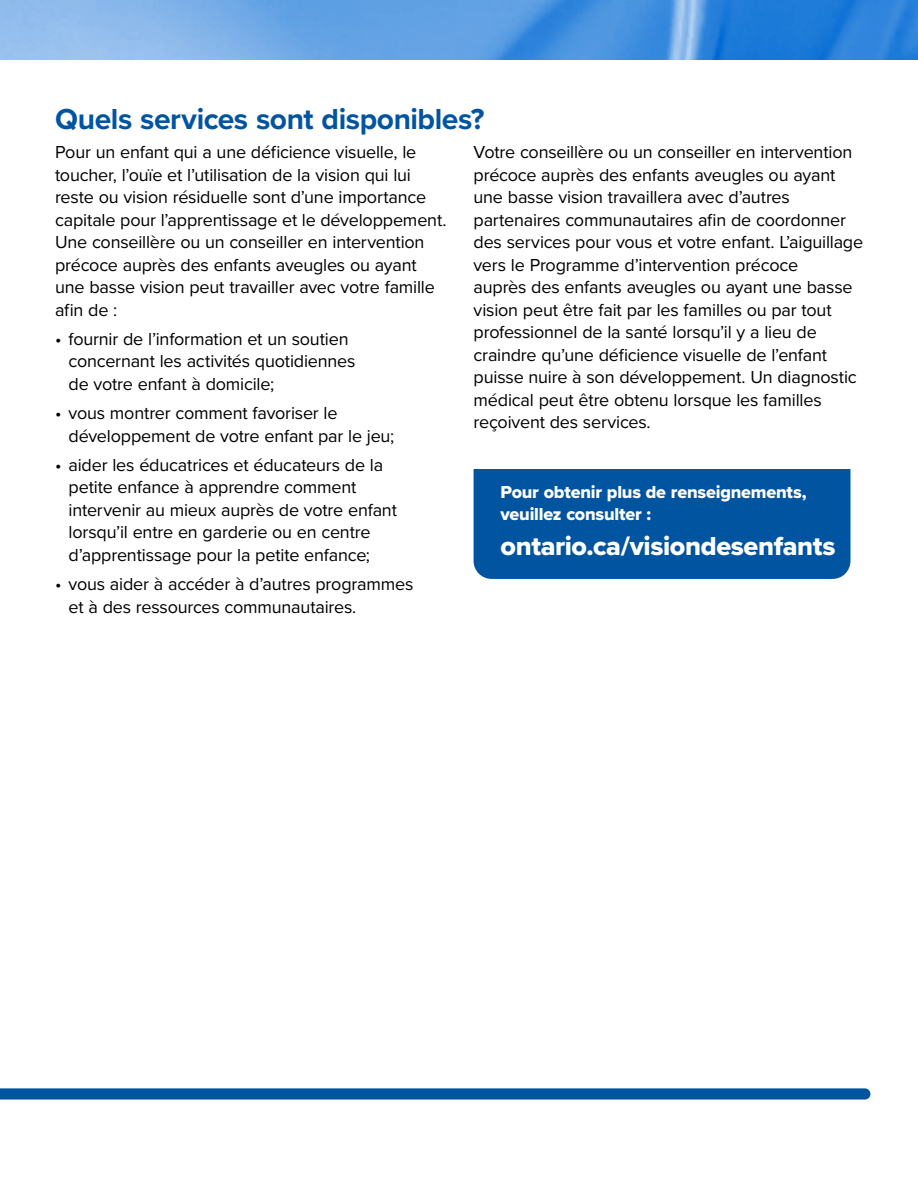
<style>
.page{position:relative;width:918px;height:1188px;background:#fff}
.page>*{position:absolute;margin:0;border:0;box-sizing:border-box;transform-origin:0 0}
.t1{font:700 30px "Proxima Nova";letter-spacing:-.015em;color:#0054a0}
.t2{font:27px "Proxima Nova Extrabld";letter-spacing:-.015em;color:#fff}
.t3{font:18px/22.5px "Proxima Nova";letter-spacing:-.01em;color:#000}
.t4{font:18px "Proxima Nova Extrabld";letter-spacing:-.01em;color:#fff}
</style>
<div class="page">
<svg style="left:0;top:0;width:918px;height:60px;background:#5a9de2"></svg>
<div style="left:474px;top:469px;width:376px;height:110px;background:#0054a0"></div>
<svg style="left:0;top:1088px;width:870px;height:12px;background:#1260a6"></svg>
<h2 class="t1" style="left:55px;top:97px;width:431px">Quels services sont disponibles?</h2>
<p class="t3" style="left:55px;top:140px;width:393px">Pour un enfant qui a une déficience visuelle, le toucher, l’ouïe et l’utilisation de la vision qui lui reste ou vision résiduelle sont d’une importance capitale pour l’apprentissage et le développement.<br>Une conseillère ou un conseiller en intervention précoce auprès des enfants aveugles ou ayant une basse vision peut travailler avec votre famille afin de :</p>
<p class="t3" style="left:69px;top:327px;width:288px;text-indent:-14px">• fournir de l’information et un soutien concernant les activités quotidiennes de votre enfant à domicile;</p>
<p class="t3" style="left:69px;top:401px;width:327px;text-indent:-14px">• vous montrer comment favoriser le développement de votre enfant par le jeu;</p>
<p class="t3" style="left:69px;top:453px;width:330px;text-indent:-14px">• aider les éducatrices et éducateurs de la petite enfance à apprendre comment intervenir au mieux auprès de votre enfant lorsqu’il entre en garderie ou en centre d’apprentissage pour la petite enfance;</p>
<p class="t3" style="left:69px;top:572px;width:346px;text-indent:-14px">• vous aider à accéder à d’autres programmes et à des ressources communautaires.</p>
<p class="t3" style="left:474px;top:140px;width:391px">Votre conseillère ou un conseiller en intervention précoce auprès des enfants aveugles ou ayant une basse vision travaillera avec d’autres partenaires communautaires afin de coordonner des services pour vous et votre enfant. L’aiguillage vers le Programme d’intervention précoce<br>auprès des enfants aveugles ou ayant une basse vision peut être fait par les familles ou par tout professionnel de la santé lorsqu’il y a lieu de craindre qu’une déficience visuelle de l’enfant puisse nuire à son développement. Un diagnostic médical peut être obtenu lorsque les familles reçoivent des services.</p>
<p class="t4" style="left:501px;top:479px;width:307px">Pour obtenir plus de renseignements,</p>
<p class="t4" style="left:501px;top:501px;width:152px">veuillez consulter :</p>
<p class="t2" style="left:501px;top:526px;width:336px">ontario.ca/visiondesenfants</p>
</div>
